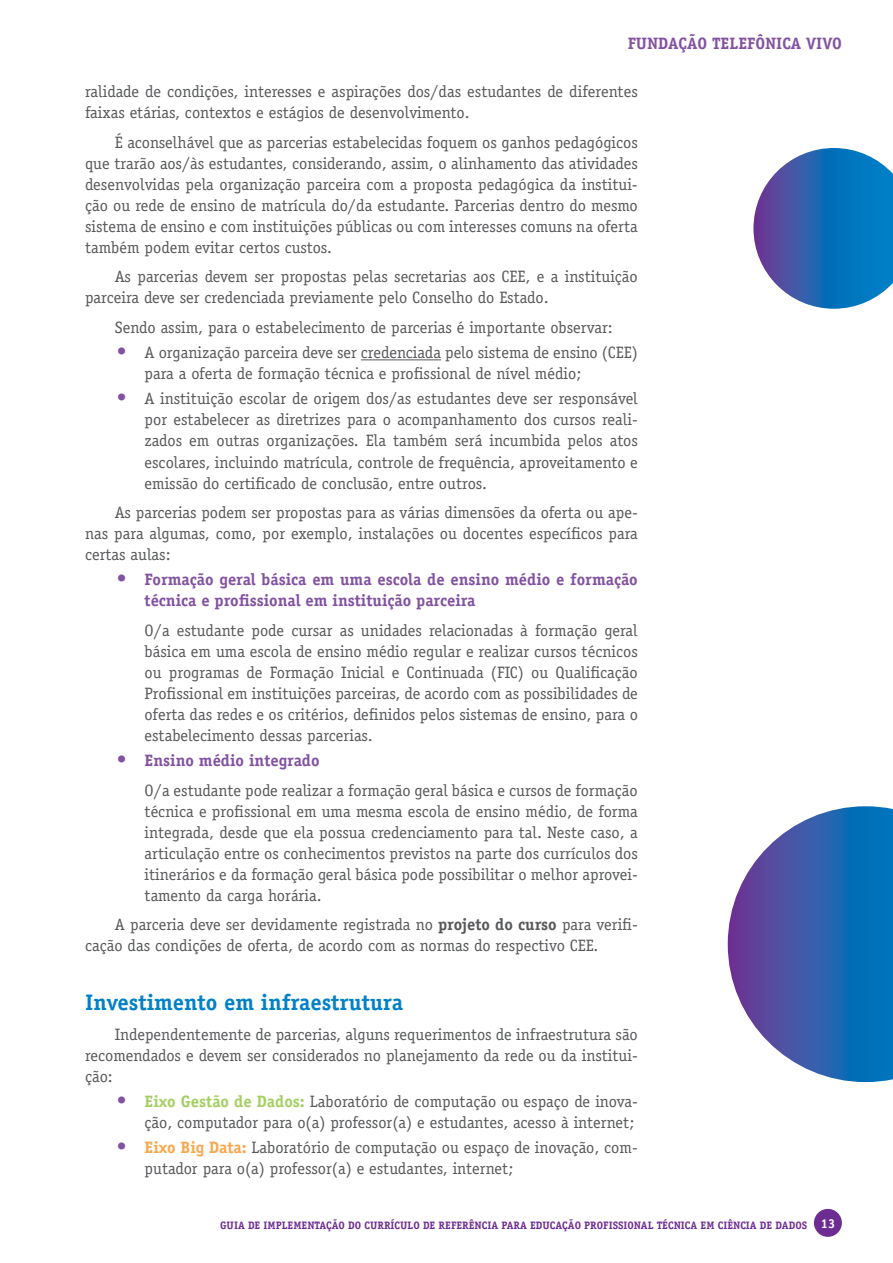
<style>
.page{position:relative;width:893px;height:1263px;background:#fff}
.page>*{position:absolute;margin:0;border:0;box-sizing:border-box;transform-origin:0 0}
.t1{font:700 22.5px "Officina Serif";color:#0081c8}
.t2{font:16.5px/21px "Officina Serif";color:#58595b}
.t3{font:700 16.5px/21px "Officina Serif";color:#8252a1}
.t4{font:700 10.8px "Officina Serif";color:#6d2c91}
.s1{font-weight:700;font-size:19.5px;color:#8252a1}
.s2{font-size:19.5px}
.s3{font-weight:700;color:#8252a1}
.s4{font-weight:700}
.s5{font-weight:700;color:#a3cf62}
.s6{font-weight:700;color:#faa74a}
.s7{font-size:12.9px;color:#fff}
</style>
<div class="page">
<div style="left:814px;top:1209px;width:28px;height:28px;background:#6d2c91;border-radius:50%"></div>
<hr style="left:361px;top:359px;width:80px;height:1px;background:#58595b">
<svg style="left:753px;top:148px;width:140px;height:161px"></svg>
<svg style="left:728px;top:806px;width:165px;height:276px"></svg>
<p class="t3" style="left:628px;top:33px;width:216px">FUNDAÇÃO TELEFÔNICA VIVO</p>
<p class="t2" style="left:85px;top:81px;width:554px">ralidade de condições, interesses e aspirações dos/das estudantes de diferentes faixas etárias, contextos e estágios de desenvolvimento.</p>
<p class="t2" style="left:85px;top:132px;width:554px;text-align:justify;text-indent:30px">É aconselhável que as parcerias estabelecidas foquem os ganhos pedagógicos que trarão aos/às estudantes, considerando, assim, o alinhamento das atividades desenvolvidas pela organização parceira com a proposta pedagógica da institui&shy;ção ou rede de ensino de matrícula do/da estudante. Parcerias dentro do mesmo sistema de ensino e com instituições públicas ou com interesses comuns na oferta também podem evitar certos custos.</p>
<p class="t2" style="left:85px;top:266px;width:554px;text-indent:30px">As parcerias devem ser propostas pelas secretarias aos CEE, e a instituição parceira deve ser credenciada previamente pelo Conselho do Estado.</p>
<p class="t2" style="left:115px;top:317px;width:499px">Sendo assim, para o estabelecimento de parcerias é importante observar:</p>
<p class="t2" style="left:145px;top:342px;width:495px;text-indent:-28px"><span class="s1">•</span> A organização parceira deve ser credenciada pelo sistema de ensino (CEE) para a oferta de formação técnica e profissional de nível médio;</p>
<p class="t2" style="left:145px;top:388px;width:495px;text-align:justify;text-indent:-28px"><span class="s1">•</span> A instituição escolar de origem dos/as estudantes deve ser responsável por estabelecer as diretrizes para o acompanhamento dos cursos reali&shy;zados em outras organizações. Ela também será incumbida pelos atos escolares, incluindo matrícula, controle de frequência, aproveitamento e emissão do certificado de conclusão, entre outros.</p>
<p class="t2" style="left:85px;top:502px;width:554px;text-align:justify;text-indent:30px">As parcerias podem ser propostas para as várias dimensões da oferta ou ape&shy;nas para algumas, como, por exemplo, instalações ou docentes específicos para certas aulas:</p>
<p class="t3" style="left:145px;top:569px;width:495px;text-indent:-28px"><span class="s2">•</span> Formação geral básica em uma escola de ensino médio e formação técnica e profissional em instituição parceira</p>
<p class="t2" style="left:145px;top:620px;width:495px;text-align:justify">O/a estudante pode cursar as unidades relacionadas à formação geral básica em uma escola de ensino médio regular e realizar cursos técnicos ou programas de Formação Inicial e Continuada (FIC) ou Qualificação Profissional em instituições parceiras, de acordo com as possibilidades de oferta das redes e os critérios, definidos pelos sistemas de ensino, para o estabelecimento dessas parcerias.</p>
<p class="t2" style="left:145px;top:746px;width:495px;line-height:29.5px;text-indent:-28px"><span class="s1">•</span> <span class="s3">Ensino médio integrado<br></span>O/a estudante pode realizar a formação geral básica e cursos de formação</p>
<p class="t2" style="left:145px;top:800px;width:495px;text-align:justify">técnica e profissional em uma mesma escola de ensino médio, de forma integrada, desde que ela possua credenciamento para tal. Neste caso, a articulação entre os conhecimentos previstos na parte dos currículos dos itinerários e da formação geral básica pode possibilitar o melhor aprovei&shy;tamento da carga horária.</p>
<p class="t2" style="left:85px;top:914px;width:554px;text-indent:30px">A parceria deve ser devidamente registrada no <span class="s4">projeto do curso</span> para verifi&shy;cação das condições de oferta, de acordo com as normas do respectivo CEE.</p>
<h1 class="t1" style="left:85px;top:988px;width:319px">Investimento em infraestrutura</h1>
<p class="t2" style="left:85px;top:1023px;width:554px;text-align:justify;text-indent:30px">Independentemente de parcerias, alguns requerimentos de infraestrutura são recomendados e devem ser considerados no planejamento da rede ou da institui&shy;ção:</p>
<p class="t2" style="left:117px;top:1091px;width:522px;text-align:right"><span class="s1">•</span> <span class="s5">Eixo Gestão de Dados:</span> Laboratório de computação ou espaço de inova&shy;ção, computador para o(a) professor(a) e estudantes, acesso à internet;</p>
<p class="t2" style="left:145px;top:1137px;width:495px;text-indent:-28px"><span class="s1">•</span> <span class="s6">Eixo Big Data:</span> Laboratório de computação ou espaço de inovação, com&shy;putador para o(a) professor(a) e estudantes, internet;</p>
<p class="t4" style="left:220px;top:1218px;width:617px">GUIA DE IMPLEMENTAÇÃO DO CURRÍCULO DE REFERÊNCIA PARA EDUCAÇÃO PROFISSIONAL TÉCNICA EM CIÊNCIA DE DADOS <span class="s7">13</span></p>
</div>
